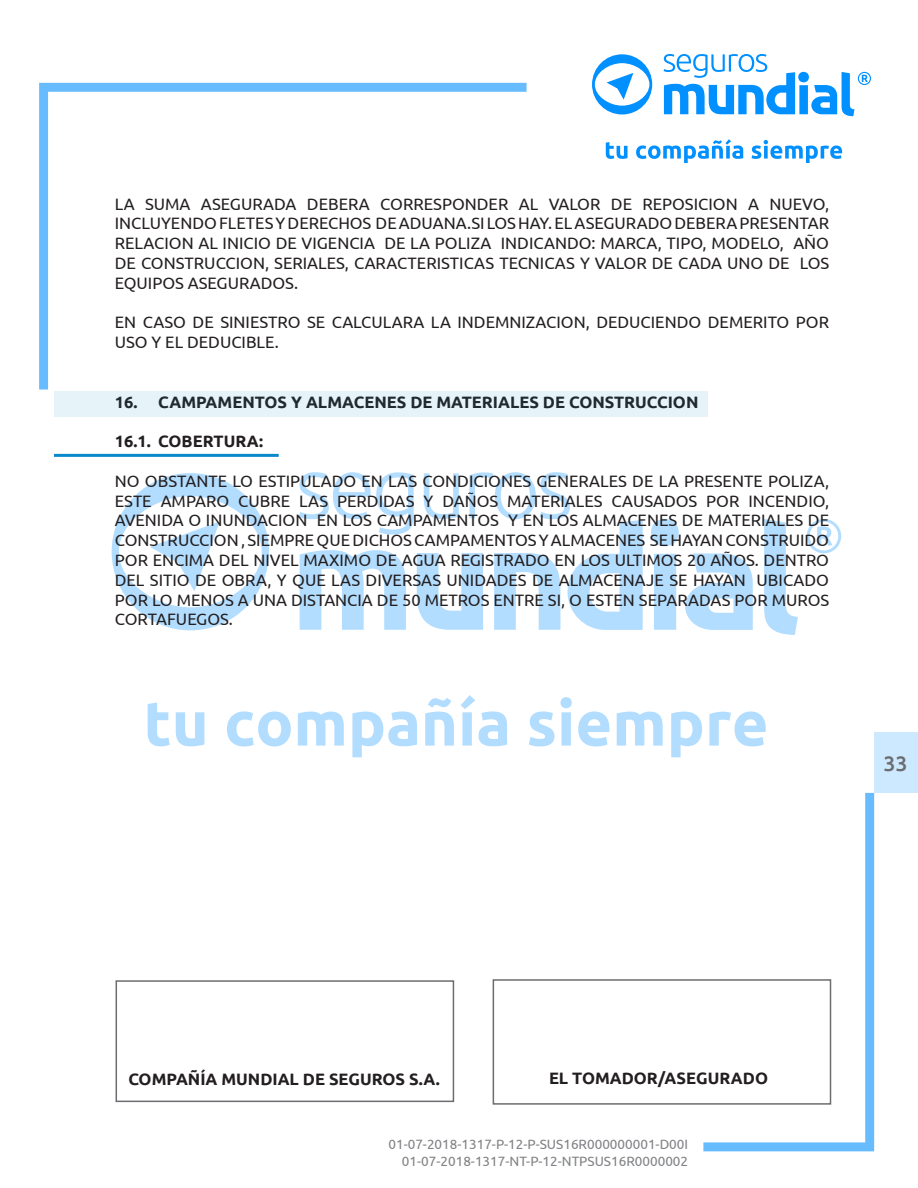
<style>
.page{position:relative;width:918px;height:1188px;background:#fff}
.page>*{position:absolute;margin:0;border:0;box-sizing:border-box;transform-origin:0 0}
.t1{font:500 21px "Ubuntu";color:#6c6d70}
.t2{font:16.5px/19.8px "Ubuntu";color:#231f20;text-align:justify}
.t3{font:700 16.5px "Ubuntu";color:#231f20}
.t4{font:13.5px/16.2px "Ubuntu";color:#808285;text-align:right}
</style>
<div class="page">
<svg style="left:112px;top:473px;width:157px;height:157px"></svg>
<svg style="left:764px;top:519px;width:34px;height:116px"></svg>
<svg style="left:651px;top:519px;width:28px;height:111px"></svg>
<svg style="left:685px;top:553px;width:68px;height:77px"></svg>
<svg style="left:299px;top:472px;width:344px;height:158px"></svg>
<svg style="left:148px;top:703px;width:22px;height:43px"></svg>
<svg style="left:176px;top:712px;width:28px;height:34px"></svg>
<svg style="left:227px;top:711px;width:64px;height:36px"></svg>
<svg style="left:298px;top:712px;width:46px;height:34px"></svg>
<svg style="left:352px;top:711px;width:65px;height:46px"></svg>
<svg style="left:425px;top:698px;width:29px;height:48px"></svg>
<svg style="left:461px;top:695px;width:46px;height:51px"></svg>
<svg style="left:529px;top:711px;width:25px;height:36px"></svg>
<svg style="left:561px;top:697px;width:11px;height:49px"></svg>
<svg style="left:578px;top:711px;width:31px;height:36px"></svg>
<svg style="left:617px;top:712px;width:46px;height:34px"></svg>
<svg style="left:671px;top:712px;width:31px;height:45px"></svg>
<svg style="left:709px;top:711px;width:57px;height:36px"></svg>
<svg style="left:807px;top:519px;width:34px;height:34px"></svg>
<svg style="left:592px;top:54px;width:60px;height:60px"></svg>
<svg style="left:606px;top:142px;width:22px;height:17px"></svg>
<svg style="left:636px;top:139px;width:107px;height:24px"></svg>
<svg style="left:752px;top:140px;width:90px;height:23px"></svg>
<svg style="left:664px;top:54px;width:207px;height:62px"></svg>
<svg style="left:39px;top:83px;width:488px;height:307px"></svg>
<svg style="left:703px;top:793px;width:171px;height:358px"></svg>
<div style="left:874px;top:732px;width:44px;height:61px;background:#cde9ff"></div>
<hr style="left:0;top:732px;width:1px;height:61px;background:#0090ff">
<div style="left:54px;top:391px;width:654px;height:26px;background:#e6f3f9"></div>
<hr style="left:54px;top:454px;width:225px;height:3px;background:#0988cb">
<div style="left:493px;top:979px;width:338px;height:126px;border:2px solid #6c6d70"></div>
<div style="left:116px;top:980px;width:338px;height:122px;border:2px solid #6c6d70"></div>
<p class="t2" style="left:115px;top:193px;width:716px">LA SUMA ASEGURADA DEBERA CORRESPONDER AL VALOR DE REPOSICION A NUEVO, INCLUYENDO FLETES Y DERECHOS DE ADUANA.SI LOS HAY. EL ASEGURADO DEBERA PRESENTAR RELACION AL INICIO DE VIGENCIA DE LA POLIZA INDICANDO: MARCA, TIPO, MODELO, AÑO DE CONSTRUCCION, SERIALES, CARACTERISTICAS TECNICAS Y VALOR DE CADA UNO DE LOS EQUIPOS ASEGURADOS.</p>
<p class="t2" style="left:115px;top:312px;width:716px">EN CASO DE SINIESTRO SE CALCULARA LA INDEMNIZACION, DEDUCIENDO DEMERITO POR<br>USO Y EL DEDUCIBLE.</p>
<p class="t3" style="left:115px;top:392px;width:585px">16. CAMPAMENTOS Y ALMACENES DE MATERIALES DE CONSTRUCCION</p>
<p class="t3" style="left:115px;top:431px;width:150px">16.1. COBERTURA:</p>
<p class="t2" style="left:115px;top:471px;width:716px">NO OBSTANTE LO ESTIPULADO EN LAS CONDICIONES GENERALES DE LA PRESENTE POLIZA, ESTE AMPARO CUBRE LAS PERDIDAS Y DAÑOS MATERIALES CAUSADOS POR INCENDIO, AVENIDA O INUNDACION EN LOS CAMPAMENTOS Y EN LOS ALMACENES DE MATERIALES DE CONSTRUCCION , SIEMPRE QUE DICHOS CAMPAMENTOS Y ALMACENES SE HAYAN CONSTRUIDO POR ENCIMA DEL NIVEL MAXIMO DE AGUA REGISTRADO EN LOS ULTIMOS 20 AÑOS. DENTRO DEL SITIO DE OBRA, Y QUE LAS DIVERSAS UNIDADES DE ALMACENAJE SE HAYAN UBICADO POR LO MENOS A UNA DISTANCIA DE 50 METROS ENTRE SI, O ESTEN SEPARADAS POR MUROS CORTAFUEGOS.</p>
<p class="t1" style="left:884px;top:751px;width:25px">33</p>
<p class="t3" style="left:128px;top:1069px;width:313px">COMPAÑÍA MUNDIAL DE SEGUROS S.A.</p>
<p class="t3" style="left:549px;top:1068px;width:221px">EL TOMADOR/ASEGURADO</p>
<p class="t4" style="left:388px;top:1136px;width:301px">01-07-2018-1317-P-12-P-SUS16R000000001-D00I<br>01-07-2018-1317-NT-P-12-NTPSUS16R0000002</p>
</div>
